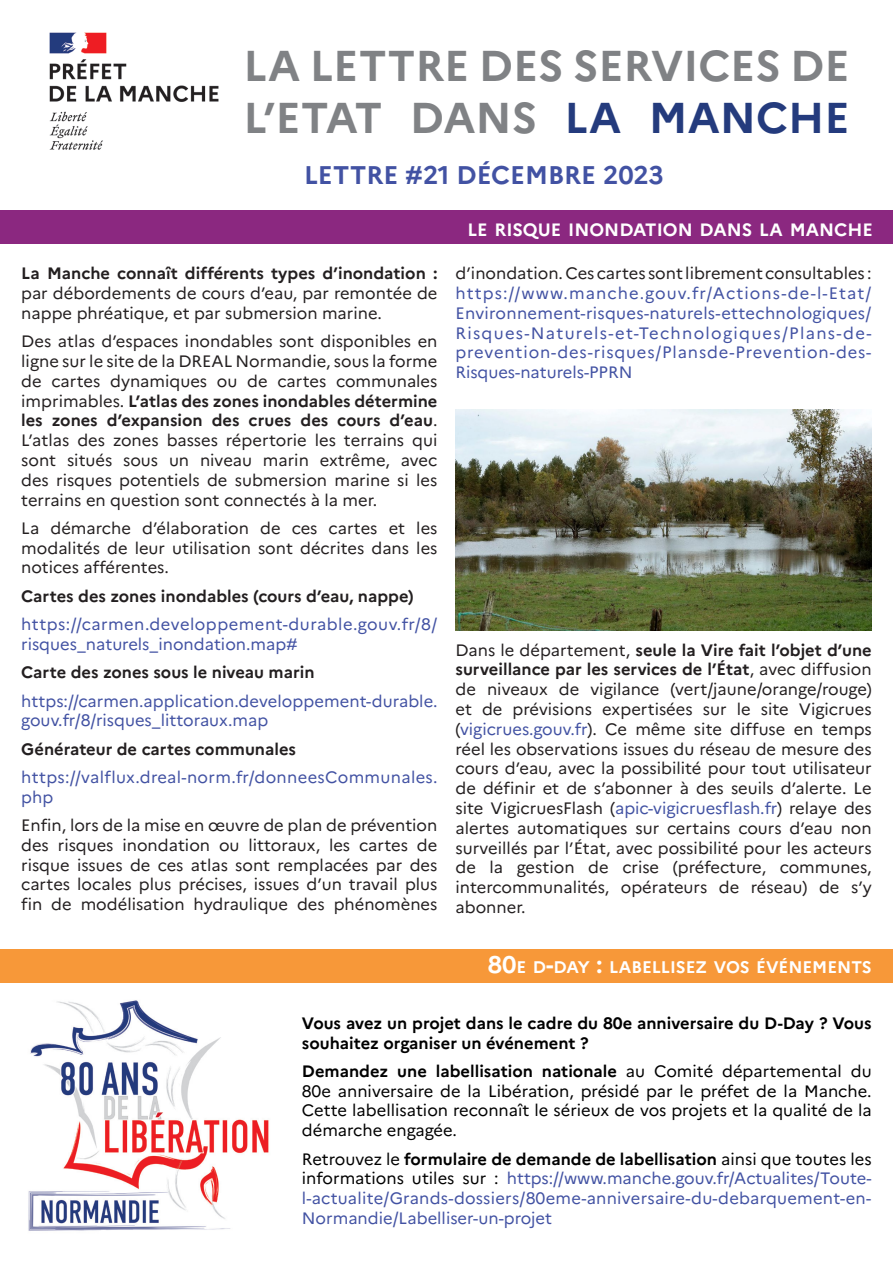
<style>
.page{position:relative;width:893px;height:1263px;background:#fff}
.page>*{position:absolute;margin:0;border:0;box-sizing:border-box;transform-origin:0 0}
.t1{font:700 43.05px/51.8px "Marianne";color:#808285}
.t2{font:700 25.5px "Marianne";color:#4252a3}
.t3{font:700 17.85px "Marianne";color:#fff}
.t4{font:700 16.8px "Marianne";color:#fff}
.t5{font:16.5px/19.8px "Marianne";color:#231f20;text-align:justify}
.t6{font:16.5px/19.8px "Marianne";letter-spacing:.005em;color:#4252a3}
.t7{font:16.5px/19.8px "Marianne";color:#000;text-align:justify}
.t8{font:700 16.5px "Marianne";color:#231f20}
.t9{font:700 16.5px/19.8px "Marianne";color:#000}
.s1{color:#243b7d}
.s2{font-weight:700}
.s3{color:#231f20}
.s4{color:#4252a3}
.s5{font-size:24px}
.s6{color:#000}
.s7{font-weight:700;color:#000}
</style>
<div class="page">
<img style="left:49px;top:32px;width:170px;height:118px">
<div style="left:0;top:210px;width:893px;height:33px;background:#8b2880"></div>
<img style="left:455px;top:409px;width:416px;height:221px">
<div style="left:0;top:950px;width:893px;height:33px;background:#f79839"></div>
<img style="left:28px;top:1000px;width:241px;height:231px">
<p class="t1" style="left:243px;top:40px;width:608px">LA LETTRE DES SERVICES DE<br>L’ETAT DANS <span class="s1">LA MANCHE</span></p>
<p class="t2" style="left:304px;top:159px;width:361px">LETTRE #21 DÉCEMBRE 2023</p>
<p class="t3" style="left:467px;top:219px;width:404px">LE RISQUE INONDATION DANS LA MANCHE</p>
<p class="t5" style="left:21px;top:263px;width:418px"><span class="s2">La Manche connaît différents types d’inondation : </span>par débordements de cours d’eau, par remontée de nappe phréatique, et par submersion marine.</p>
<p class="t5" style="left:21px;top:331px;width:418px">Des atlas d’espaces inondables sont disponibles en ligne sur le site de la DREAL Normandie, sous la forme de cartes dynamiques ou de cartes communales imprimables. <span class="s2">L’atlas des zones inondables détermine les zones d’expansion des crues des cours d’eau</span>.<br>L’atlas des zones basses répertorie les terrains qui sont situés sous un niveau marin extrême, avec des risques potentiels de submersion marine si les terrains en question sont connectés à la mer.</p>
<p class="t5" style="left:21px;top:518px;width:418px">La démarche d’élaboration de ces cartes et les modalités de leur utilisation sont décrites dans les notices afférentes.</p>
<p class="t8" style="left:21px;top:586px;width:394px">Cartes des zones inondables (cours d’eau, nappe)</p>
<p class="t6" style="left:21px;top:614px;width:418px">https://carmen.developpement-durable.gouv.fr/8/ risques_naturels_inondation.map#</p>
<p class="t8" style="left:21px;top:662px;width:295px">Carte des zones sous le niveau marin</p>
<p class="t6" style="left:21px;top:691px;width:418px">https://carmen.application.developpement-durable. gouv.fr/8/risques_littoraux.map</p>
<p class="t8" style="left:21px;top:739px;width:276px">Générateur de cartes communales</p>
<p class="t6" style="left:21px;top:767px;width:418px">https://valflux.dreal-norm.fr/donneesCommunales. php</p>
<p class="t5" style="left:21px;top:815px;width:418px">Enfin, lors de la mise en œuvre de plan de prévention des risques inondation ou littoraux, les cartes de risque issues de ces atlas sont remplacées par des cartes locales plus précises, issues d’un travail plus fin de modélisation hydraulique des phénomènes</p>
<p class="t6" style="left:455px;top:263px;width:418px;text-align:justify"><span class="s3">d’inondation. Ces cartes sont librement consultables : </span>https://www.manche.gouv.fr/Actions-de-l-Etat/ Environnement-risques-naturels-ettechnologiques/ Risques-Naturels-et-Technologiques/Plans-de&shy;prevention-des-risques/Plansde-Prevention-des-Risques-naturels-PPRN</p>
<p class="t5" style="left:455px;top:640px;width:418px">Dans le département, <span class="s2">seule la Vire fait l’objet d’une surveillance par les services de l’État</span>, avec diffusion de niveaux de vigilance (vert/jaune/orange/rouge) et de prévisions expertisées sur le site Vigicrues (<span class="s4">vigicrues.gouv.fr</span>). Ce même site diffuse en temps réel les observations issues du réseau de mesure des cours d’eau, avec la possibilité pour tout utilisateur de définir et de s’abonner à des seuils d’alerte. Le site VigicruesFlash (<span class="s4">apic-vigicruesflash.fr</span>) relaye des alertes automatiques sur certains cours d’eau non surveillés par l’État, avec possibilité pour les acteurs de la gestion de crise (préfecture, communes, intercommunalités, opérateurs de réseau) de s’y abonner.</p>
<p class="t4" style="left:488px;top:957px;width:154px"><span class="s5">80</span>E D<span class="s5">-</span>DAY <span class="s5">:</span> LABELL</p>
<p class="t4" style="left:670px;top:957px;width:145px">ISEZ VOS ÉVÉ NEME</p>
<p class="t4" style="left:837px;top:957px;width:36px">NTS</p>
<p class="t9" style="left:302px;top:1013px;width:571px">Vous avez un projet dans le cadre du 80e anniversaire du D-Day ? Vous souhaitez organiser un événement ?</p>
<p class="t7" style="left:302px;top:1061px;width:571px"><span class="s2">Demandez une labellisation nationale</span> au Comité départemental du 80e anniversaire de la Libération, présidé par le préfet de la Manche.<br>Cette labellisation reconnaît le sérieux de vos projets et la qualité de la démarche engagée.</p>
<p class="t6" style="left:302px;top:1149px;width:571px;text-align:justify"><span class="s6">Retrouvez le</span> <span class="s7">formulaire de demande de labellisation</span> <span class="s6">ainsi que toutes les informations utiles sur :</span> https://www.manche.gouv.fr/Actualites/Toute&shy;l-actualite/Grands-dossiers/80eme-anniversaire-du-debarquement-en-Normandie/Labelliser-un-projet</p>
</div>
